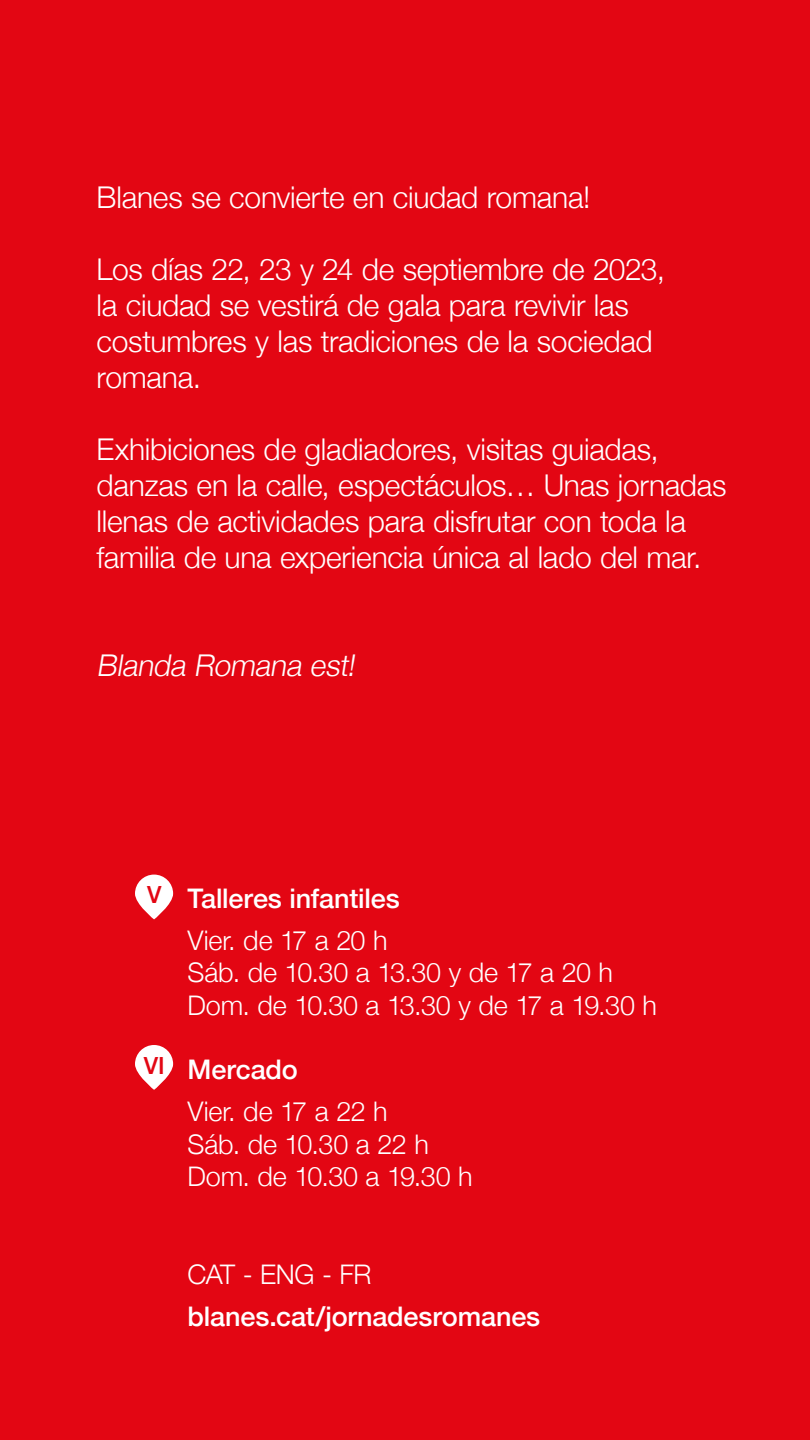
<style>
.page{position:relative;width:810px;height:1440px;background:#fff}
.page>*{position:absolute;margin:0;border:0;box-sizing:border-box;transform-origin:0 0}
.t1{font:300 30px/36px "Helvetica Neue";letter-spacing:-.01em;color:#fff}
.t2{font:italic 300 30px "Helvetica Neue";color:#fff}
.t3{font:300 27px/32.4px "Helvetica Neue";letter-spacing:-.01em;color:#fff}
.t4{font:500 27px "Helvetica Neue";letter-spacing:-.005em;color:#fff}
.t5{font:500 23.62px "Helvetica Neue";color:#e30613}
</style>
<div class="page">
<div style="left:1px;top:1px;width:808px;height:1438px;background:#e30613"></div>
<div style="left:135px;top:875px;width:38px;height:44px;background:#fff;border-radius:19px"></div>
<svg style="left:135px;top:1045px;width:38px;height:45px"></svg>
<p class="t1" style="left:97px;top:177px;width:495px">Blanes se convierte en ciudad romana!</p>
<p class="t1" style="left:97px;top:249px;width:570px">Los días 22, 23 y 24 de septiembre de 2023, la ciudad se vestirá de gala para revivir las costumbres y las tradiciones de la sociedad romana.</p>
<p class="t1" style="left:97px;top:429px;width:632px">Exhibiciones de gladiadores, visitas guiadas, danzas en la calle, espectáculos… Unas jornadas llenas de actividades para disfrutar con toda la familia de una experiencia única al lado del mar.</p>
<p class="t2" style="left:97px;top:641px;width:266px">Blanda Romana est!</p>
<p class="t5" style="left:147px;top:876px;width:16px">V</p>
<p class="t5" style="left:144px;top:1046px;width:23px">VI</p>
<p class="t4" style="left:188px;top:876px;width:214px">Talleres infantiles</p>
<p class="t3" style="left:188px;top:922px;width:471px">Vier. de 17 a 20 h<br>Sáb. de 10.30 a 13.30 y de 17 a 20 h<br>Dom. de 10.30 a 13.30 y de 17 a 19.30 h</p>
<p class="t4" style="left:188px;top:1048px;width:112px">Mercado</p>
<p class="t3" style="left:188px;top:1094px;width:287px">Vier. de 17 a 22 h<br>Sáb. de 10.30 a 22 h<br>Dom. de 10.30 a 19.30 h</p>
<p class="t3" style="left:188px;top:1257px;width:186px">CAT - ENG - FR</p>
<p class="t4" style="left:188px;top:1295px;width:354px">blanes.cat/jornadesromanes</p>
</div>
